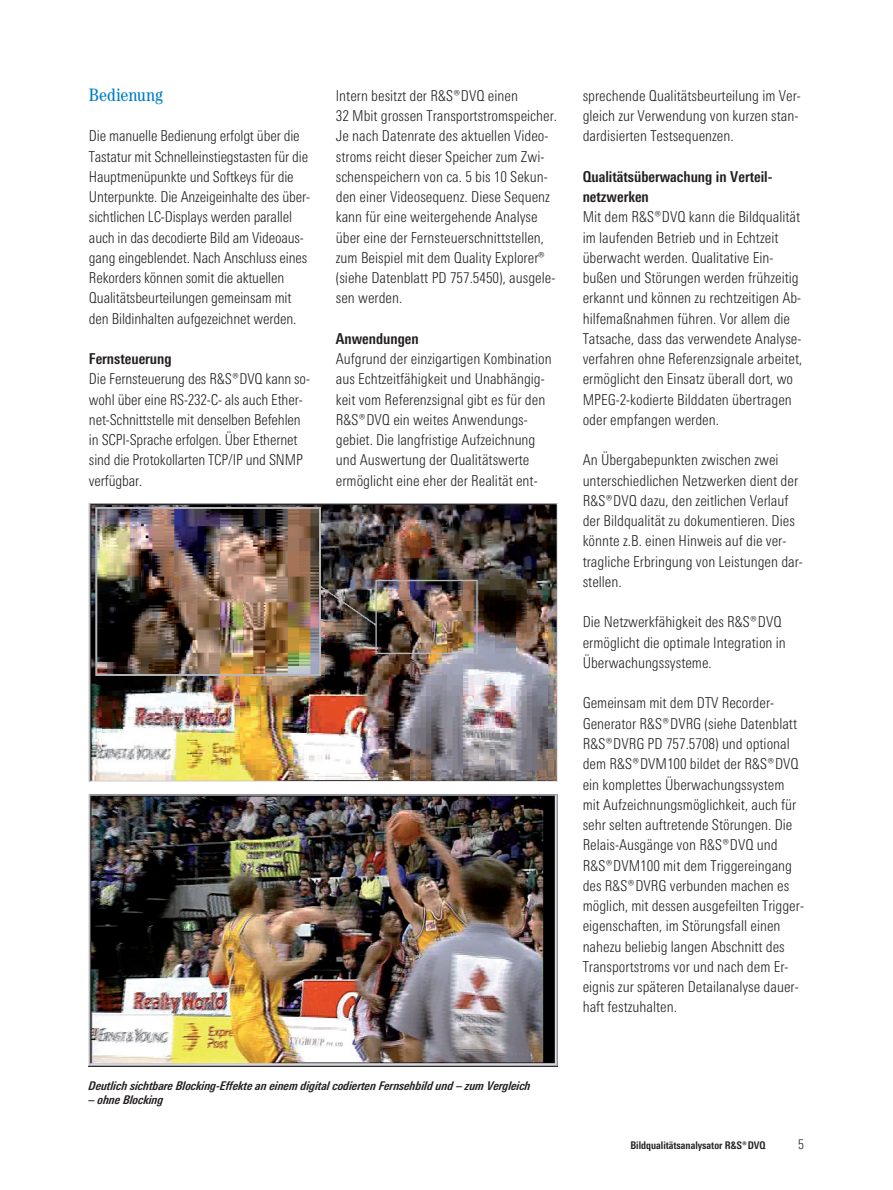
<style>
.page{position:relative;width:893px;height:1190px;background:#fff}
.page>*{position:absolute;margin:0;border:0;box-sizing:border-box;transform-origin:0 0}
.t1{font:condensed 18px "Century";color:#007ec5}
.t2{font:300 15px/20.2px "RS Univers Cond";color:#231f20}
.t3{font:700 15px/20.2px "RS Univers Cond";color:#231f20}
.t4{font:italic 700 12px "RS Univers Cond";color:#231f20}
.t5{font:700 10.5px "RS Univers Cond";color:#231f20}
</style>
<div class="page">
<img style="left:89px;top:794px;width:468px;height:272px">
<img style="left:89px;top:503px;width:468px;height:279px">
<p class="t1" style="left:89px;top:84px;width:75px">Bedienung</p>
<p class="t2" style="left:89px;top:126px;width:222px">Die manuelle Bedienung erfolgt über die Tastatur mit Schnelleinstiegstasten für die Hauptmenüpunkte und Softkeys für die Unterpunkte. Die Anzeigeinhalte des über&shy;sichtlichen LC-Displays werden parallel auch in das decodierte Bild am Videoaus&shy;gang eingeblendet. Nach Anschluss eines Rekorders können somit die aktuellen Qualitätsbeurteilungen gemeinsam mit den Bildinhalten aufgezeichnet werden.</p>
<p class="t3" style="left:89px;top:349px;width:84px">Fernsteuerung</p>
<p class="t2" style="left:89px;top:369px;width:222px">Die Fernsteuerung des ¸DVQ kann so&shy;wohl über eine RS-232-C- als auch Ether&shy;net-Schnittstelle mit denselben Befehlen in SCPI-Sprache erfolgen. Über Ethernet sind die Protokollarten TCP/IP und SNMP verfügbar.</p>
<p class="t2" style="left:336px;top:85px;width:223px">Intern besitzt der ¸DVQ einen<br>32 Mbit grossen Transportstromspeicher.<br>Je nach Datenrate des aktuellen Video&shy;stroms reicht dieser Speicher zum Zwi&shy;schenspeichern von ca. 5 bis 10 Sekun&shy;den einer Videosequenz. Diese Sequenz kann für eine weitergehende Analyse über eine der Fernsteuerschnittstellen, zum Beispiel mit dem Quality Explorer® (siehe Datenblatt PD 757.5450), ausgele&shy;sen werden.</p>
<p class="t3" style="left:336px;top:328px;width:84px">Anwendungen</p>
<p class="t2" style="left:336px;top:349px;width:217px">Aufgrund der einzigartigen Kombination aus Echtzeitfähigkeit und Unabhängig&shy;keit vom Referenzsignal gibt es für den ¸DVQ ein weites Anwendungs&shy;gebiet. Die langfristige Aufzeichnung und Auswertung der Qualitätswerte ermöglicht eine eher der Realität ent-</p>
<p class="t2" style="left:582px;top:85px;width:219px">sprechende Qualitätsbeurteilung im Ver&shy;gleich zur Verwendung von kurzen stan&shy;dardisierten Testsequenzen.</p>
<p class="t3" style="left:582px;top:166px;width:190px">Qualitätsüberwachung in Verteil&shy;netzwerken</p>
<p class="t2" style="left:582px;top:207px;width:221px">Mit dem ¸DVQ kann die Bildqualität im laufenden Betrieb und in Echtzeit überwacht werden. Qualitative Ein&shy;bußen und Störungen werden frühzeitig erkannt und können zu rechtzeitigen Ab&shy;hilfemaßnahmen führen. Vor allem die Tatsache, dass das verwendete Analyse&shy;verfahren ohne Referenzsignale arbeitet, ermöglicht den Einsatz überall dort, wo MPEG-2-kodierte Bilddaten übertragen oder empfangen werden.</p>
<p class="t2" style="left:582px;top:450px;width:222px">An Übergabepunkten zwischen zwei unterschiedlichen Netzwerken dient der ¸DVQ dazu, den zeitlichen Verlauf der Bildqualität zu dokumentieren. Dies könnte z.B. einen Hinweis auf die ver&shy;tragliche Erbringung von Leistungen dar&shy;stellen.</p>
<p class="t2" style="left:582px;top:612px;width:204px">Die Netzwerkfähigkeit des ¸DVQ ermöglicht die optimale Integration in<br>Überwachungssysteme.</p>
<p class="t2" style="left:582px;top:693px;width:222px">Gemeinsam mit dem DTV Recorder-Generator ¸DVRG (siehe Datenblatt ¸DVRG PD 757.5708) und optional dem ¸DVM100 bildet der ¸DVQ ein komplettes Überwachungssystem mit Aufzeichnungsmöglichkeit, auch für sehr selten auftretende Störungen. Die Relais-Ausgänge von ¸DVQ und ¸DVM100 mit dem Triggereingang des ¸DVRG verbunden machen es möglich, mit dessen ausgefeilten Trigger&shy;eigenschaften, im Störungsfall einen nahezu beliebig langen Abschnitt des Transportstroms vor und nach dem Er&shy;eignis zur späteren Detailanalyse dauer&shy;haft festzuhalten.</p>
<p class="t4" style="left:89px;top:1078px;width:443px">Deutlich sichtbare Blocking-Effekte an einem digital codierten Fernsehbild und – zum Vergleich</p>
<p class="t4" style="left:89px;top:1093px;width:76px">– ohne Blocking</p>
<p class="t5" style="left:630px;top:1139px;width:137px">Bildqualitätsanalysator ¸DVQ</p>
</div>
